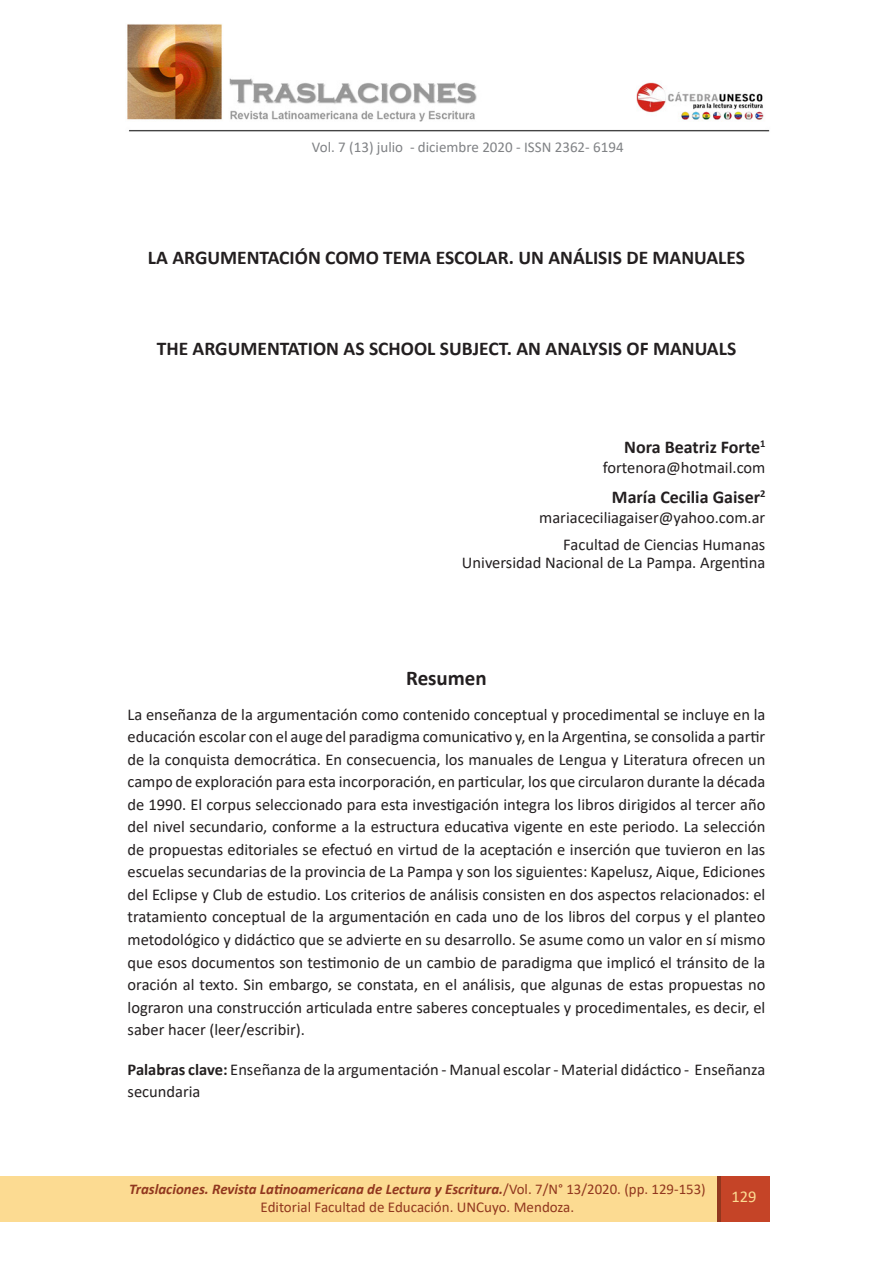
<style>
.page{position:relative;width:893px;height:1263px;background:#fff}
.page>*{position:absolute;margin:0;border:0;box-sizing:border-box;transform-origin:0 0}
.Titulo{font:700 21px "Calibri";color:#231f20}
.Título_Principal{font:700 19.5px "Calibri";color:#231f20}
.t1{font:700 18px "Calibri";color:#231f20}
.Resumen{font:16.5px/22.5px "Calibri";color:#231f20;text-align:justify}
.t2{font:16.5px "Calibri";color:#fcdb92}
.t3{font:15px "Calibri";color:#91371e}
.t4{font:15px "Calibri";color:#808285}
.t5{font:italic 700 14.85px "Calibri";color:#91371e}
.s1{font-weight:700}
.s2{font-weight:400;font-style:normal}
</style>
<div class="page">
<img style="left:127px;top:24px;width:643px;height:108px">
<div style="left:718px;top:1176px;width:52px;height:46px;background:#c54427"></div>
<div style="left:0;top:1176px;width:719px;height:46px;background:#fcdb92"></div>
<hr style="left:718px;top:1176px;width:3px;height:46px;background:#91371e">
<p class="t4" style="left:312px;top:136px;width:313px">Vol. 7 (13) julio - diciembre 2020 - ISSN 2362- 6194</p>
<p class="Título_Principal" style="left:148px;top:244px;width:599px">LA ARGUMENTACIÓN COMO TEMA ESCOLAR. UN ANÁLISIS DE MANUALES</p>
<p class="Título_Principal" style="left:157px;top:335px;width:581px">THE ARGUMENTATION AS SCHOOL SUBJECT. AN ANALYSIS OF MANUALS</p>
<p class="t1" style="left:624px;top:434px;width:143px">Nora Beatriz Forte<sup>1</sup></p>
<p class="Resumen" style="left:603px;top:456px;width:164px">fortenora@hotmail.com</p>
<p class="t1" style="left:612px;top:484px;width:155px">María Cecilia Gaiser<sup>2</sup></p>
<p class="Resumen" style="left:539px;top:506px;width:228px">mariaceciliagaiser@yahoo.com.ar</p>
<p class="Resumen" style="left:563px;top:532px;width:204px">Facultad de Ciencias Humanas</p>
<p class="Resumen" style="left:462px;top:551px;width:305px">Universidad Nacional de La Pampa. Argentina</p>
<p class="Titulo" style="left:406px;top:663px;width:82px">Resumen</p>
<p class="Resumen" style="left:128px;top:703px;width:639px">La enseñanza de la argumentación como contenido conceptual y procedimental se incluye en la educación escolar con el auge del paradigma comunicativo y, en la Argentina, se consolida a partir de la conquista democrática. En consecuencia, los manuales de Lengua y Literatura ofrecen un campo de exploración para esta incorporación, en particular, los que circularon durante la década de 1990. El corpus seleccionado para esta investigación integra los libros dirigidos al tercer año del nivel secundario, conforme a la estructura educativa vigente en este periodo. La selección de propuestas editoriales se efectuó en virtud de la aceptación e inserción que tuvieron en las escuelas secundarias de la provincia de La Pampa y son los siguientes: Kapelusz, Aique, Ediciones del Eclipse y Club de estudio. Los criterios de análisis consisten en dos aspectos relacionados: el tratamiento conceptual de la argumentación en cada uno de los libros del corpus y el planteo metodológico y didáctico que se advierte en su desarrollo. Se asume como un valor en sí mismo que esos documentos son testimonio de un cambio de paradigma que implicó el tránsito de la oración al texto. Sin embargo, se constata, en el análisis, que algunas de estas propuestas no lograron una construcción articulada entre saberes conceptuales y procedimentales, es decir, el saber hacer (leer/escribir).</p>
<p class="Resumen" style="left:128px;top:1057px;width:639px"><span class="s1">Palabras clave:</span> Enseñanza de la argumentación - Manual escolar - Material didáctico - Enseñanza secundaria</p>
<p class="t5" style="left:129px;top:1179px;width:578px">Traslaciones. Revista Latinoamericana de Lectura y Escritura.<span class="s2">/Vol. 7/N° 13/2020. (pp. 129-153)</span></p>
<p class="t3" style="left:261px;top:1197px;width:315px">Editorial Facultad de Educación. UNCuyo. Mendoza.</p>
<p class="t2" style="left:731px;top:1185px;width:27px">129</p>
</div>
